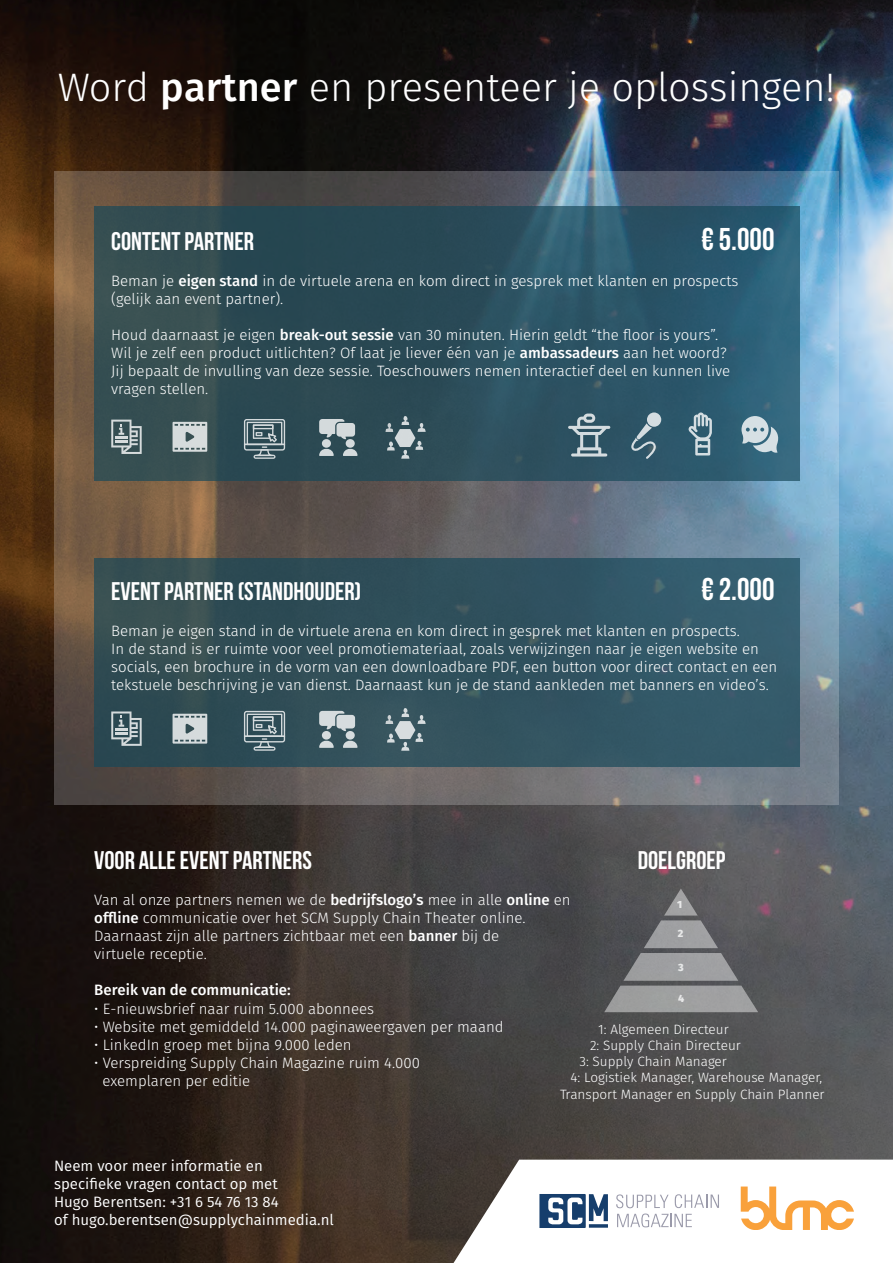
<style>
.page{position:relative;width:893px;height:1263px;background:#fff}
.page>*{position:absolute;margin:0;border:0;box-sizing:border-box;transform-origin:0 0}
.t1{font:300 39.75px "Fira Sans";color:#fff}
.t2{font:31.5px "Bebas Neue";color:#fff}
.t3{font:700 25.5px "Bebas Neue";color:#fff}
.t4{font:300 15px/18px "Fira Sans";color:#fff}
.t5{font:15px "Fira Sans";color:#fff}
.t6{font:500 15px "Fira Sans";color:#fff}
.t7{font:300 13.5px "Fira Sans";color:#fff}
.t8{font:800 10.5px "Fira Sans";color:#fff}
.s1{font-weight:500}
</style>
<div class="page">
<img style="left:0;top:0;width:893px;height:1263px">
<svg style="left:54px;top:171px;width:785px;height:634px;background:#6a6d70"></svg>
<svg style="left:454px;top:1159px;width:439px;height:104px"></svg>
<svg style="left:741px;top:1186px;width:113px;height:43px"></svg>
<svg style="left:94px;top:206px;width:705px;height:274px;background:#2d505d"></svg>
<div style="left:94px;top:558px;width:705px;height:208px;background:linear-gradient(to right,#30494e,#345b6e)"></div>
<svg style="left:111px;top:711px;width:31px;height:35px"></svg>
<svg style="left:173px;top:714px;width:34px;height:30px"></svg>
<hr style="left:254px;top:747px;width:21px;height:4px;background:#a3b0b5;border-radius:2px">
<svg style="left:244px;top:711px;width:41px;height:38px;background:#6a8087"></svg>
<svg style="left:319px;top:711px;width:38px;height:37px"></svg>
<svg style="left:647px;top:412px;width:14px;height:15px"></svg>
<svg style="left:631px;top:423px;width:25px;height:36px"></svg>
<svg style="left:689px;top:412px;width:23px;height:43px"></svg>
<svg style="left:741px;top:416px;width:38px;height:37px"></svg>
<svg style="left:568px;top:414px;width:42px;height:42px;background:#647f8b"></svg>
<svg style="left:111px;top:420px;width:31px;height:34px"></svg>
<svg style="left:173px;top:422px;width:34px;height:30px"></svg>
<svg style="left:254px;top:455px;width:21px;height:4px"></svg>
<svg style="left:244px;top:419px;width:41px;height:38px;background:#697e85"></svg>
<svg style="left:319px;top:419px;width:38px;height:37px"></svg>
<svg style="left:385px;top:416px;width:41px;height:43px;background:#5d747c"></svg>
<svg style="left:385px;top:708px;width:41px;height:43px;background:#657c84"></svg>
<svg style="left:539px;top:1194px;width:69px;height:34px"></svg>
<svg style="left:616px;top:1194px;width:103px;height:33px"></svg>
<svg style="left:604px;top:888px;width:154px;height:124px;background:#747577"></svg>
<p class="t1" style="left:58px;top:59px;width:779px">Word <span class="s1">partner</span> en presenteer je oplossingen!</p>
<p class="t2" style="left:701px;top:222px;width:75px">€ 5.000</p>
<p class="t3" style="left:111px;top:227px;width:144px">CONTENT PARTNER</p>
<p class="t4" style="left:111px;top:271px;width:629px">Beman je <span class="s1">eigen stand</span> in de virtuele arena en kom direct in gesprek met klanten en prospects</p>
<p class="t4" style="left:111px;top:289px;width:174px">(gelijk aan event partner).</p>
<p class="t4" style="left:111px;top:325px;width:608px">Houd daarnaast je eigen <span class="s1">break-out sessie</span> van 30 minuten. Hierin geldt “the floor is yours”.</p>
<p class="t4" style="left:111px;top:343px;width:617px">Wil je zelf een product uitlichten? Of laat je liever één van je <span class="s1">ambassadeurs</span> aan het woord?</p>
<p class="t4" style="left:111px;top:361px;width:620px">Jij bepaalt de invulling van deze sessie. Toeschouwers nemen interactief deel en kunnen live</p>
<p class="t4" style="left:111px;top:379px;width:99px">vragen stellen.</p>
<p class="t2" style="left:701px;top:572px;width:75px">€ 2.000</p>
<p class="t3" style="left:111px;top:577px;width:251px">EVENT PARTNER (STANDHOUDER)</p>
<p class="t4" style="left:111px;top:622px;width:630px">Beman je eigen stand in de virtuele arena en kom direct in gesprek met klanten en prospects.</p>
<p class="t4" style="left:111px;top:640px;width:667px">In de stand is er ruimte voor veel promotiemateriaal, zoals verwijzingen naar je eigen website en socials, een brochure in de vorm van een downloadbare PDF, een button voor direct contact en een tekstuele beschrijving je van dienst. Daarnaast kun je de stand aankleden met banners en video’s.</p>
<p class="t3" style="left:638px;top:846px;width:89px">DOELGROEP</p>
<p class="t3" style="left:94px;top:847px;width:219px">VOOR ALLE EVENT PARTNERS</p>
<p class="t4" style="left:94px;top:891px;width:478px">Van al onze partners nemen we de <span class="s1">bedrijfslogo’s</span> mee in alle <span class="s1">online</span> en <span class="s1">offline</span> communicatie over het SCM Supply Chain Theater online.</p>
<p class="t4" style="left:94px;top:927px;width:406px">Daarnaast zijn alle partners zichtbaar met een <span class="s1">banner</span> bij de</p>
<p class="t4" style="left:94px;top:945px;width:114px">virtuele receptie.</p>
<p class="t6" style="left:94px;top:980px;width:198px">Bereik van de communicatie:</p>
<p class="t4" style="left:94px;top:999px;width:281px">• E-nieuwsbrief naar ruim 5.000 abonnees</p>
<p class="t4" style="left:94px;top:1017px;width:411px">• Website met gemiddeld 14.000 paginaweergaven per maand</p>
<p class="t4" style="left:94px;top:1035px;width:259px">• LinkedIn groep met bijna 9.000 leden</p>
<p class="t4" style="left:94px;top:1053px;width:327px">• Verspreiding Supply Chain Magazine ruim 4.000</p>
<p class="t4" style="left:103px;top:1071px;width:149px">exemplaren per editie</p>
<p class="t8" style="left:677px;top:897px;width:7px">1</p>
<p class="t8" style="left:678px;top:926px;width:7px">2</p>
<p class="t8" style="left:678px;top:960px;width:7px">3</p>
<p class="t8" style="left:678px;top:991px;width:8px">4</p>
<p class="t7" style="left:598px;top:1019px;width:132px">1: Algemeen Directeur</p>
<p class="t7" style="left:590px;top:1036px;width:152px">2: Supply Chain Directeur</p>
<p class="t7" style="left:579px;top:1052px;width:149px">3: Supply Chain Manager</p>
<p class="t7" style="left:570px;top:1068px;width:253px">4: Logistiek Manager, Warehouse Manager,</p>
<p class="t7" style="left:560px;top:1084px;width:266px">Transport Manager en Supply Chain Planner</p>
<p class="t5" style="left:54px;top:1155px;width:210px">Neem voor meer informatie en</p>
<p class="t5" style="left:54px;top:1173px;width:225px">specifieke vragen contact op met</p>
<p class="t5" style="left:54px;top:1191px;width:226px">Hugo Berentsen: +31 6 54 76 13 84</p>
<p class="t5" style="left:54px;top:1209px;width:281px">of hugo.berentsen@supplychainmedia.nl</p>
</div>
